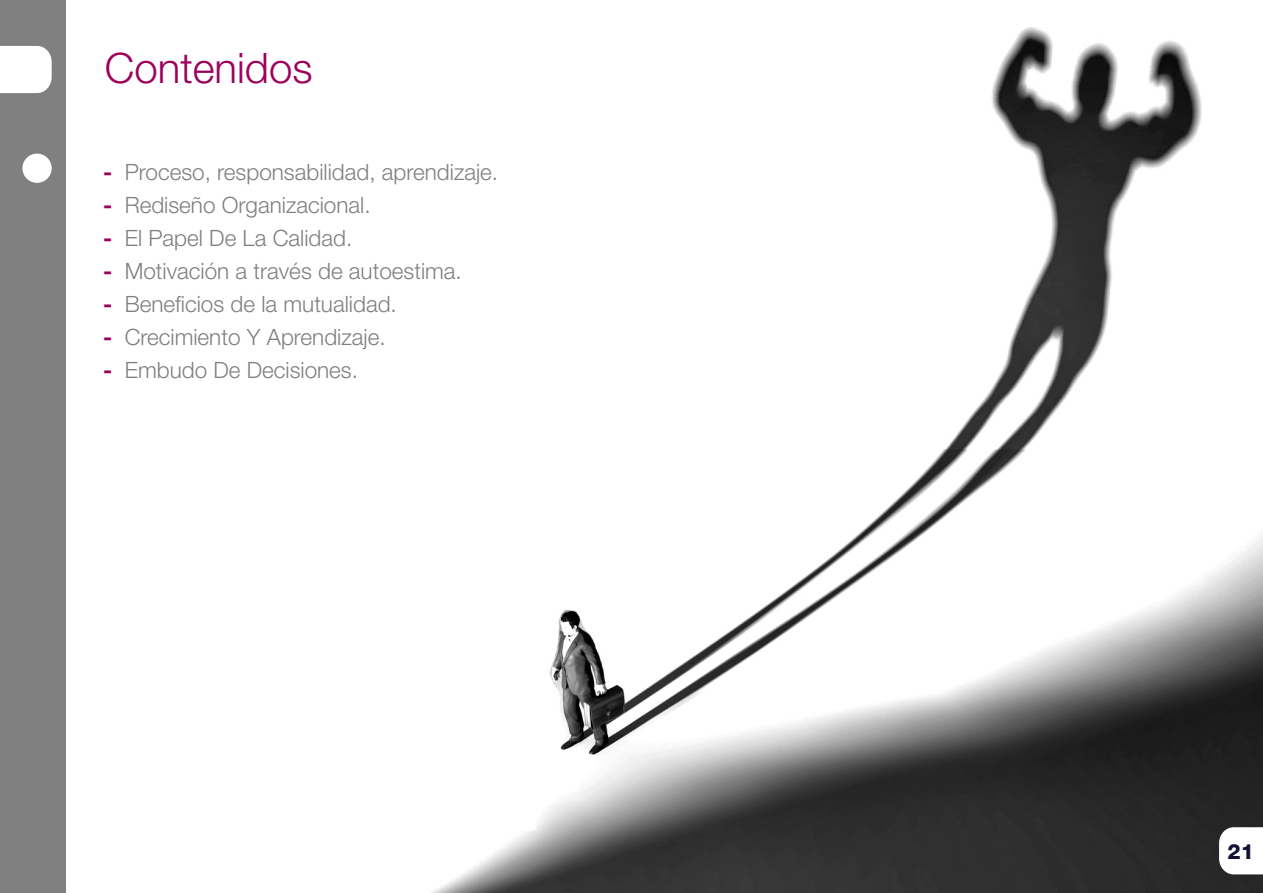
<style>
.page{position:relative;width:1263px;height:893px;background:#fff}
.page>*{position:absolute;margin:0;border:0;box-sizing:border-box;transform-origin:0 0}
.t1{font:300 42px "Helvetica Neue";color:#9c005d}
.t2{font:300 22.5px "Helvetica Neue";color:#808080}
.t3{font:800 21px "Helvetica Neue";color:#121235}
.s1{font-weight:700;color:#9c005d}
</style>
<div class="page">
<img style="left:431px;top:27px;width:832px;height:866px">
<svg style="left:1219px;top:827px;width:44px;height:47px"></svg>
<div style="left:0;top:0;width:65px;height:893px;background:#808080"></div>
<div style="left:0;top:46px;width:52px;height:47px;background:#fff"></div>
<div style="left:22px;top:154px;width:30px;height:29px;background:#fff;border-radius:50%"></div>
<h1 class="t1" style="left:105px;top:42px;width:209px">Contenidos</h1>
<p class="t2" style="left:103px;top:158px;width:397px"><span class="s1">-</span> Proceso, responsabilidad, aprendizaje.</p>
<p class="t2" style="left:103px;top:191px;width:269px"><span class="s1">-</span> Rediseño Organizacional.</p>
<p class="t2" style="left:103px;top:224px;width:251px"><span class="s1">-</span> El Papel De La Calidad.</p>
<p class="t2" style="left:103px;top:257px;width:360px"><span class="s1">-</span> Motivación a través de autoestima.</p>
<p class="t2" style="left:103px;top:290px;width:295px"><span class="s1">-</span> Beneficios de la mutualidad.</p>
<p class="t2" style="left:103px;top:323px;width:284px"><span class="s1">-</span> Crecimiento Y Aprendizaje.</p>
<p class="t2" style="left:103px;top:356px;width:257px"><span class="s1">-</span> Embudo De Decisiones.</p>
<p class="t3" style="left:1227px;top:839px;width:28px">21</p>
</div>
